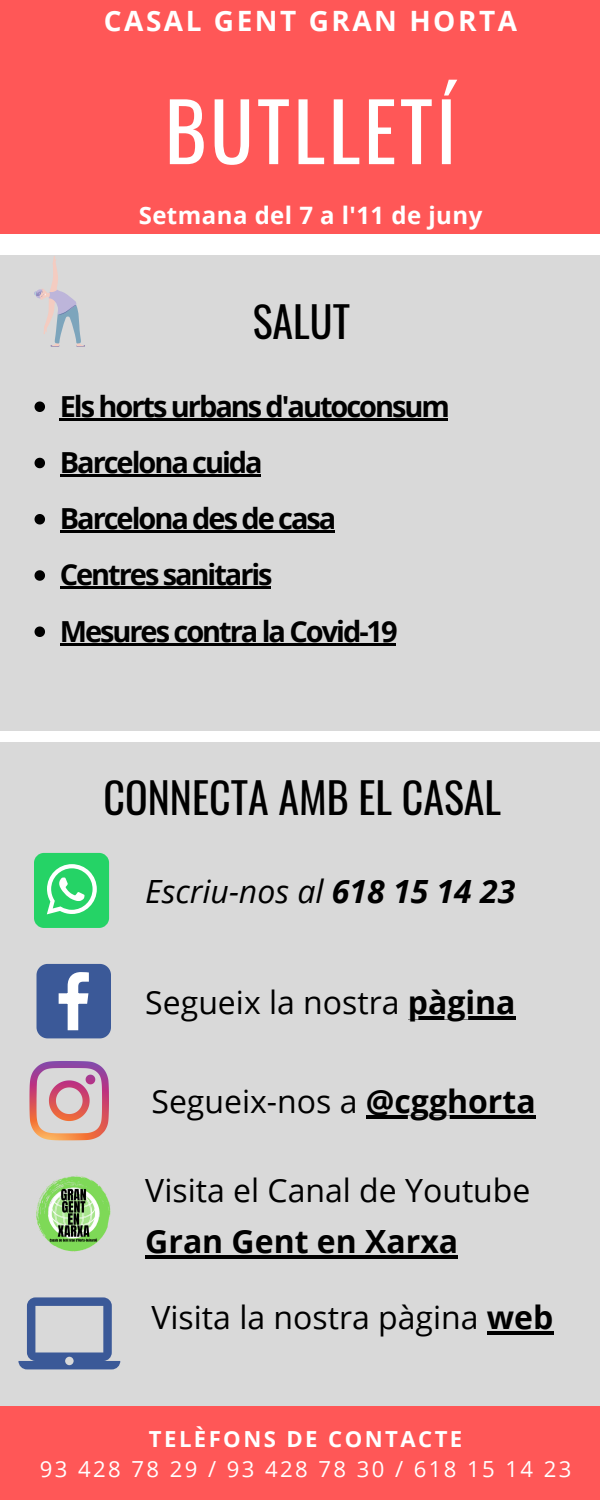
<style>
.page{position:relative;width:600px;height:1500px;background:#fff}
.page>*{position:absolute;margin:0;border:0;box-sizing:border-box;transform-origin:0 0}
.t1{font:80px "Oswald";letter-spacing:.045em;color:#fff}
.t2{font:42px "Oswald";color:#000}
.t3{font:32px/51.2px "Open Sans";color:#000}
.t4{font:italic 32px "Open Sans";color:#000}
.t5{font:700 29px "Open Sans";letter-spacing:-.07em;color:#000}
.t6{font:700 28px "Open Sans";letter-spacing:.09em;color:#fff}
.t7{font:700 24px "Open Sans";letter-spacing:.02em;color:#fff}
.t8{font:22.1px "Open Sans";letter-spacing:.11em;color:#fff}
.t9{font:700 22.1px "Open Sans";letter-spacing:.11em;color:#fff}
.s1{font-weight:700}
</style>
<div class="page">
<div style="left:0;top:0;width:600px;height:233px;background:#ff5757"></div>
<div style="left:0;top:256px;width:600px;height:475px;background:#d9d9d9"></div>
<svg style="left:35px;top:402px;width:10px;height:10px"></svg>
<hr style="left:60px;top:418px;width:388px;height:2px;background:#000">
<svg style="left:35px;top:458px;width:10px;height:10px"></svg>
<hr style="left:60px;top:474px;width:201px;height:3px;background:#000">
<svg style="left:35px;top:514px;width:10px;height:11px"></svg>
<hr style="left:60px;top:531px;width:274px;height:2px;background:#000">
<svg style="left:35px;top:570px;width:10px;height:11px"></svg>
<hr style="left:60px;top:587px;width:211px;height:2px;background:#000">
<svg style="left:35px;top:627px;width:10px;height:10px"></svg>
<hr style="left:60px;top:643px;width:336px;height:2px;background:#000">
<div style="left:0;top:743px;width:600px;height:677px;background:#d9d9d9"></div>
<div style="left:0;top:1407px;width:600px;height:93px;background:#ff5757"></div>
<svg style="left:34px;top:256px;width:51px;height:91px"></svg>
<svg style="left:29px;top:1061px;width:80px;height:79px"></svg>
<svg style="left:37px;top:964px;width:74px;height:74px;background:#5d75a9"></svg>
<svg style="left:18px;top:1297px;width:102px;height:72px"></svg>
<div style="left:34px;top:853px;width:75px;height:75px;background:#25d366;border-radius:10px"></div>
<svg style="left:47px;top:864px;width:50px;height:50px"></svg>
<img style="left:36px;top:1175px;width:75px;height:77px">
<hr style="left:408px;top:1016px;width:108px;height:3px;background:#000">
<hr style="left:366px;top:1116px;width:170px;height:3px;background:#000">
<hr style="left:487px;top:1331px;width:66px;height:3px;background:#000">
<hr style="left:145px;top:1256px;width:313px;height:3px;background:#000">
<p class="t6" style="left:104px;top:1px;width:415px">CASAL GENT GRAN HORTA</p>
<p class="t1" style="left:165px;top:69px;width:293px">BUTLLETÍ</p>
<p class="t7" style="left:139px;top:198px;width:345px">Setmana del 7 a l'11 de juny</p>
<p class="t2" style="left:253px;top:289px;width:99px">SALUT</p>
<p class="t5" style="left:60px;top:386px;width:392px">Els horts urbans d'autoconsum</p>
<p class="t5" style="left:60px;top:442px;width:204px">Barcelona cuida</p>
<p class="t5" style="left:60px;top:498px;width:278px">Barcelona des de casa</p>
<p class="t5" style="left:60px;top:554px;width:214px">Centres sanitaris</p>
<p class="t5" style="left:60px;top:611px;width:339px">Mesures contra la Covid-19</p>
<p class="t2" style="left:103px;top:765px;width:399px">CONNECTA AMB EL CASAL</p>
<p class="t4" style="left:145px;top:869px;width:372px">Escriu-nos al <span class="s1">618 15 14 23</span></p>
<p class="t3" style="left:145px;top:976px;width:372px">Segueix la nostra <span class="s1">pàgina</span></p>
<p class="t3" style="left:151px;top:1075px;width:386px">Segueix-nos a <span class="s1">@cgghorta</span></p>
<p class="t3" style="left:145px;top:1164px;width:387px">Visita el Canal de Youtube<br><span class="s1">Gran Gent en Xarxa</span></p>
<p class="t3" style="left:151px;top:1291px;width:403px">Visita la nostra pàgina <span class="s1">web</span></p>
<p class="t9" style="left:149px;top:1423px;width:315px">TELÈFONS DE CONTACTE</p>
<p class="t8" style="left:40px;top:1454px;width:533px">93 428 78 29 / 93 428 78 30 / 618 15 14 23</p>
</div>
